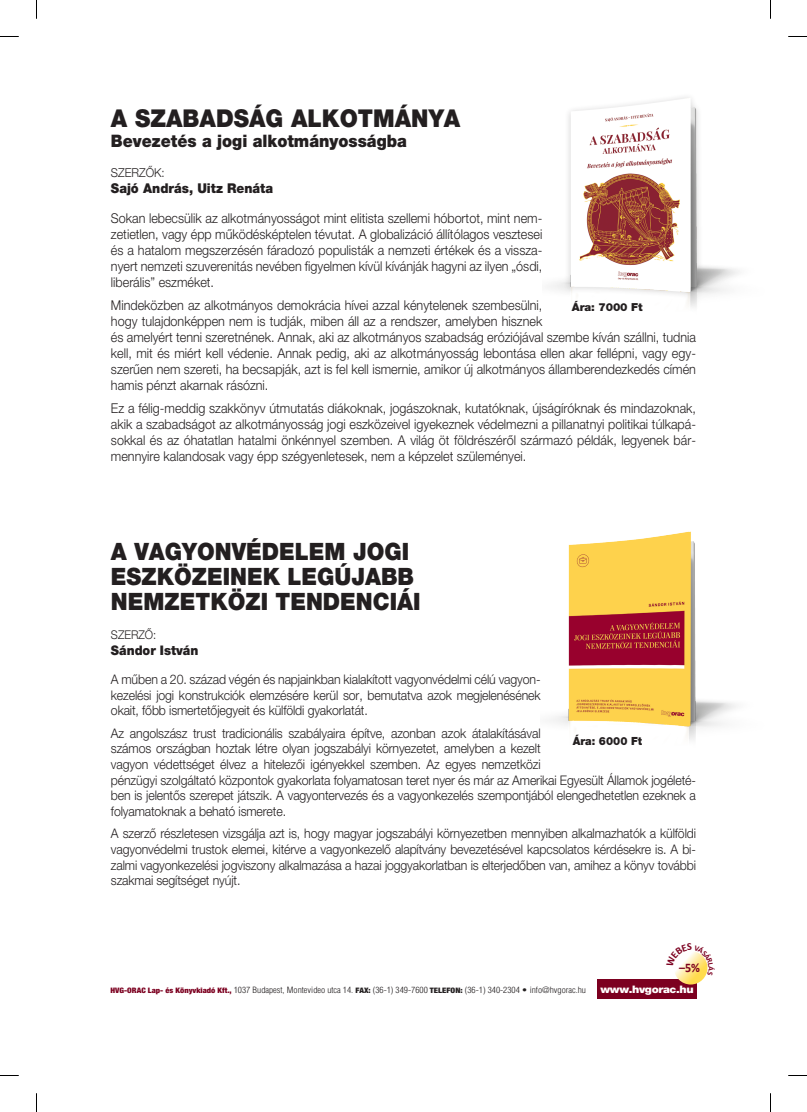
<style>
.page{position:relative;width:807px;height:1112px;background:#fff}
.page>*{position:absolute;margin:0;border:0;box-sizing:border-box;transform-origin:0 0}
.t1{font:24.62px "Helvetica HU Black";color:#231f20;scale:.93 1}
.t2{font:23.88px/25.1px "Helvetica HU Black";color:#231f20;scale:.93 1}
.t3{font:17.25px "Helvetica HU Black";color:#231f20;scale:.93 1}
.t4{font:13.5px/16px "Helvetica HU Light";color:#231f20;text-align:justify;scale:.93 1}
.t5{font:13.5px "Helvetica HU Black";color:#231f20;scale:.93 1}
.t6{font:13.25px/15.6px "Helvetica HU Light";letter-spacing:-.01em;color:#231f20;text-align:justify;scale:.93 1}
.t7{font:13.25px "Helvetica HU Black";color:#231f20;scale:.93 1}
.t8{font:700 13.12px "Calibri";color:#7c0020;scale:.92 1}
.t9{font:12.25px "Helvetica HU Light";color:#231f20;scale:.93 1}
.t10{font:12px "Helvetica HU Light";color:#231f20;scale:.93 1}
.t11{font:11.25px "Helvetica HU Black";color:#231f20;scale:.95 1}
.t12{font:11px "Helvetica HU Black";letter-spacing:-.01em;color:#231f20}
.t13{font:10.38px "Helvetica HU Black";letter-spacing:-.03em;color:#fff;scale:1.08 1}
.t14{font:300 8.5px "Helvetica HU Condensed";color:#231f20;scale:1.11 1}
.s1{font-weight:900;font-size:7.5px;color:#7c0020}
.s2{font-weight:900;font-size:7.5px}
</style>
<div class="page">
<img style="left:549px;top:97px;width:190px;height:210px">
<img style="left:550px;top:531px;width:186px;height:209px">
<div style="left:597px;top:979px;width:99px;height:19px;background:#7c0020"></div>
<svg style="left:673px;top:950px;width:34px;height:34px"></svg>
<svg style="left:0;top:36px;width:19px;height:1px"></svg>
<svg style="left:788px;top:36px;width:18px;height:1px"></svg>
<svg style="left:36px;top:0;width:1px;height:19px"></svg>
<svg style="left:36px;top:1093px;width:1px;height:18px"></svg>
<svg style="left:770px;top:0;width:1px;height:19px"></svg>
<svg style="left:770px;top:1093px;width:1px;height:18px"></svg>
<svg style="left:673px;top:950px;width:35px;height:24px"></svg>
<h1 class="t1" style="left:111px;top:103px;width:377px">A SZABADSÁG ALKOTMÁNYA</h1>
<p class="t3" style="left:111px;top:131px;width:320px">Bevezetés a jogi alkotmányosságba</p>
<p class="t9" style="left:111px;top:165px;width:59px">SZERZŐK:</p>
<p class="t5" style="left:111px;top:180px;width:176px">Sajó András, Uitz Renáta</p>
<p class="t4" style="left:111px;top:210px;width:465px">Sokan lebecsülik az alkotmányosságot mint elitista szellemi hóbortot, mint nem&shy;zetietlen, vagy épp működésképtelen tévutat. A globalizáció állítólagos vesztesei és a hatalom megszerzésén fáradozó populisták a nemzeti értékek és a vissza&shy;nyert nemzeti szuverenitás nevében figyelmen kívül kívánják hagyni az ilyen „ósdi, liberális” eszméket.</p>
<p class="t4" style="left:111px;top:297px;width:630px;text-align:left">Mindeközben az alkotmányos demokrácia hívei azzal kénytelenek szembesülni,<br>hogy tulajdonképpen nem is tudják, miben áll az a rendszer, amelyben hisznek<br>és amelyért tenni szeretnének. Annak, aki az alkotmányos szabadság eróziójával szembe kíván szállni, tudnia kell, mit és miért kell védenie. Annak pedig, aki az alkotmányosság lebontása ellen akar fellépni, vagy egy&shy;szerűen nem szereti, ha becsapják, azt is fel kell ismernie, amikor új alkotmányos államberendezkedés címén hamis pénzt akarnak rásózni.</p>
<p class="t4" style="left:111px;top:400px;width:630px">Ez a félig-meddig szakkönyv útmutatás diákoknak, jogászoknak, kutatóknak, újságíróknak és mindazoknak, akik a szabadságot az alkotmányosság jogi eszközeivel igyekeznek védelmezni a pillanatnyi politikai túlkapá&shy;sokkal és az óhatatlan hatalmi önkénnyel szemben. A világ öt földrészéről származó példák, legyenek bár&shy;mennyire kalandosak vagy épp szégyenletesek, nem a képzelet szüleményei.</p>
<p class="t12" style="left:572px;top:301px;width:72px">Ára: 7000 Ft</p>
<h2 class="t2" style="left:111px;top:538px;width:334px">A VAGYONVÉDELEM JOGI<br>ESZKÖZEINEK LEGÚJABB<br>NEMZETKÖZI TENDENCIÁI</h2>
<p class="t10" style="left:111px;top:627px;width:50px">SZERZŐ:</p>
<p class="t7" style="left:111px;top:642px;width:96px">Sándor István</p>
<p class="t6" style="left:111px;top:671px;width:463px">A műben a 20. század végén és napjainkban kialakított vagyonvédelmi célú vagyon&shy;kezelési jogi konstrukciók elemzésére kerül sor, bemutatva azok megjelenésének okait, főbb ismertetőjegyeit és külföldi gyakorlatát.</p>
<p class="t6" style="left:111px;top:724px;width:630px;text-align:left">Az angolszász trust tradicionális szabályaira építve, azonban azok átalakításával<br>számos országban hoztak létre olyan jogszabályi környezetet, amelyben a kezelt<br>vagyon védettséget élvez a hitelezői igényekkel szemben. Az egyes nemzetközi<br>pénzügyi szolgáltató központok gyakorlata folyamatosan teret nyer és már az Amerikai Egyesült Államok jogéleté&shy;ben is jelentős szerepet játszik. A vagyontervezés és a vagyonkezelés szempontjából elengedhetetlen ezeknek a folyamatoknak a beható ismerete.</p>
<p class="t6" style="left:111px;top:825px;width:630px">A szerző részletesen vizsgálja azt is, hogy magyar jogszabályi környezetben mennyiben alkalmazhatók a külföldi vagyonvédelmi trustok elemei, kitérve a vagyonkezelő alapítvány bevezetésével kapcsolatos kérdésekre is. A bi&shy;zalmi vagyonkezelési jogviszony alkalmazása a hazai joggyakorlatban is elterjedőben van, amihez a könyv további szakmai segítséget nyújt.</p>
<p class="t11" style="left:572px;top:734px;width:74px">Ára: 6000 Ft</p>
<p class="t8" style="left:679px;top:958px;width:24px">–5%</p>
<p class="t14" style="left:110px;top:984px;width:430px"><span class="s1">HVG-ORAC Lap- és Könyvkiadó Kft.,</span> 1037 Budapest, Montevideo utca 14. <span class="s2">FAX:</span> (36-1) 349-7600 <span class="s2">TELEFON:</span> (36-1) 340-2304 • info@hvgorac.hu</p>
<p class="t13" style="left:600px;top:982px;width:88px">www.hvgorac.hu</p>
</div>
